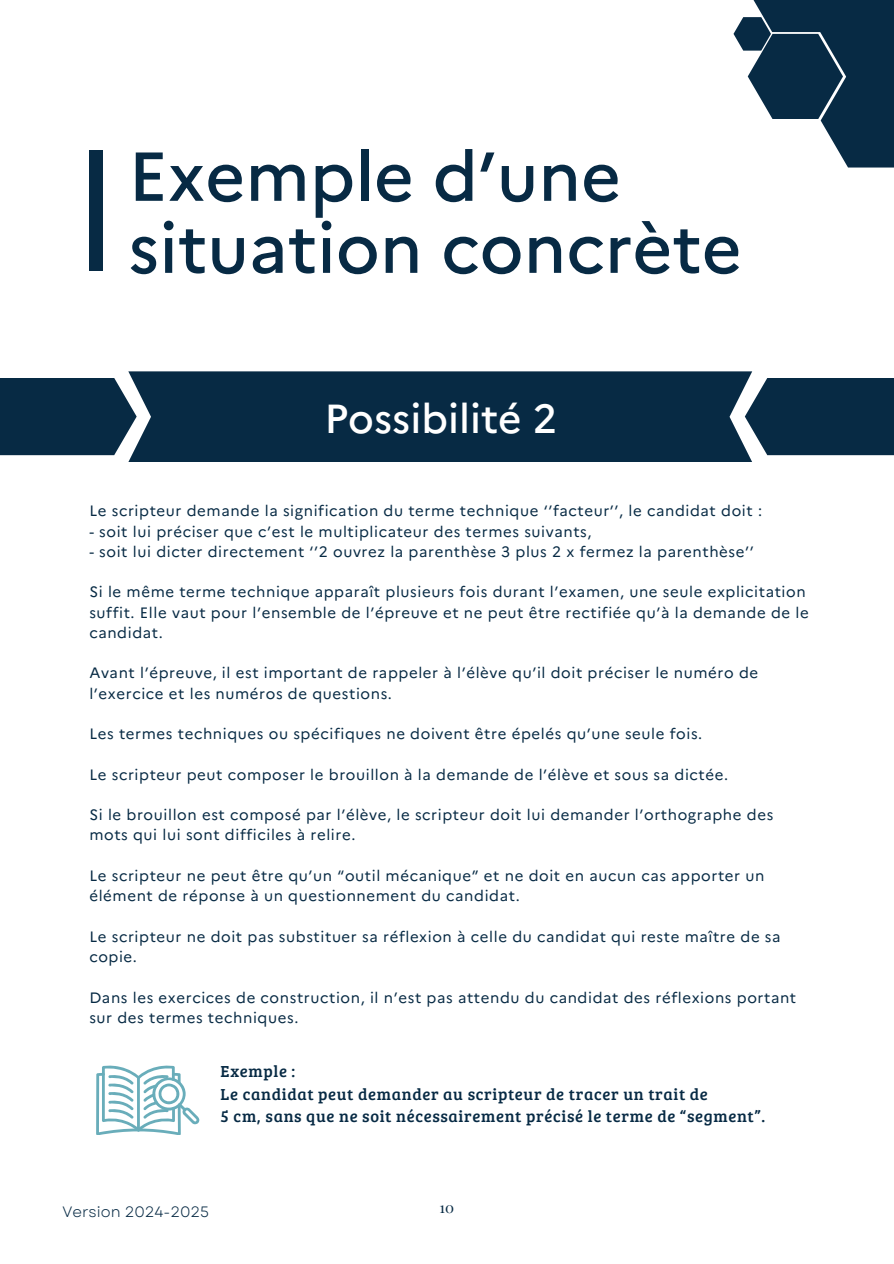
<style>
.page{position:relative;width:894px;height:1264px;background:#fff}
.page>*{position:absolute;margin:0;border:0;box-sizing:border-box;transform-origin:0 0}
.t1{font:500 69px/72px "Marianne";color:#072a44}
.t2{font:500 40.5px "Marianne";color:#fff}
.t3{font:16.5px "Bree Serif";letter-spacing:.04em;color:#072a44}
.t4{font:15px/20.2px "Marianne";letter-spacing:.04em;color:#072a44}
.t5{font:15px "Garet";color:#072a44}
.t6{font:15px "Playfair Display";color:#072a44}
</style>
<div class="page">
<div style="left:128px;top:371px;width:624px;height:91px;background:#072a44"></div>
<div style="left:89px;top:150px;width:14px;height:121px;background:#072a44"></div>
<div style="left:801px;top:0;width:92px;height:113px;background:#072a44"></div>
<svg style="left:733px;top:17px;width:160px;height:150px"></svg>
<div style="left:744px;top:0;width:114px;height:32px;background:#072a44"></div>
<div style="left:744px;top:378px;width:149px;height:77px;background:#072a44"></div>
<div style="left:0;top:378px;width:136px;height:77px;background:#072a44"></div>
<svg style="left:96px;top:1065px;width:104px;height:69px"></svg>
<h1 class="t1" style="left:128px;top:135px;width:615px">Exemple d’une situation concrète</h1>
<h2 class="t2" style="left:324px;top:387px;width:234px">Possibilité 2</h2>
<p class="t4" style="left:89px;top:499px;width:674px">Le scripteur demande la signification du terme technique ‘’facteur’’, le candidat doit :</p>
<p class="t4" style="left:89px;top:520px;width:503px">- soit lui préciser que c’est le multiplicateur des termes suivants,</p>
<p class="t4" style="left:89px;top:540px;width:665px">- soit lui dicter directement ‘’2 ouvrez la parenthèse 3 plus 2 x fermez la parenthèse’’</p>
<p class="t4" style="left:89px;top:580px;width:720px">Si le même terme technique apparaît plusieurs fois durant l’examen, une seule explicitation suffit. Elle vaut pour l’ensemble de l’épreuve et ne peut être rectifiée qu’à la demande de le candidat.</p>
<p class="t4" style="left:89px;top:661px;width:670px">Avant l’épreuve, il est important de rappeler à l’élève qu’il doit préciser le numéro de l’exercice et les numéros de questions.</p>
<p class="t4" style="left:89px;top:722px;width:614px">Les termes techniques ou spécifiques ne doivent être épelés qu’une seule fois.</p>
<p class="t4" style="left:89px;top:763px;width:640px">Le scripteur peut composer le brouillon à la demande de l’élève et sous sa dictée.</p>
<p class="t4" style="left:89px;top:803px;width:685px">Si le brouillon est composé par l’élève, le scripteur doit lui demander l’orthographe des mots qui lui sont difficiles à relire.</p>
<p class="t4" style="left:89px;top:864px;width:676px">Le scripteur ne peut être qu’un “outil mécanique” et ne doit en aucun cas apporter un élément de réponse à un questionnement du candidat.</p>
<p class="t4" style="left:89px;top:925px;width:692px">Le scripteur ne doit pas substituer sa réflexion à celle du candidat qui reste maître de sa copie.</p>
<p class="t4" style="left:89px;top:985px;width:708px">Dans les exercices de construction, il n’est pas attendu du candidat des réflexions portant sur des termes techniques.</p>
<p class="t3" style="left:220px;top:1059px;width:76px">Exemple :</p>
<p class="t3" style="left:220px;top:1082px;width:488px">Le candidat peut demander au scripteur de tracer un trait de</p>
<p class="t3" style="left:220px;top:1104px;width:546px">5 cm, sans que ne soit nécessairement précisé le terme de “segment”.</p>
<p class="t5" style="left:62px;top:1200px;width:148px">Version 2024-2025</p>
<p class="t6" style="left:439px;top:1196px;width:16px">10</p>
</div>
